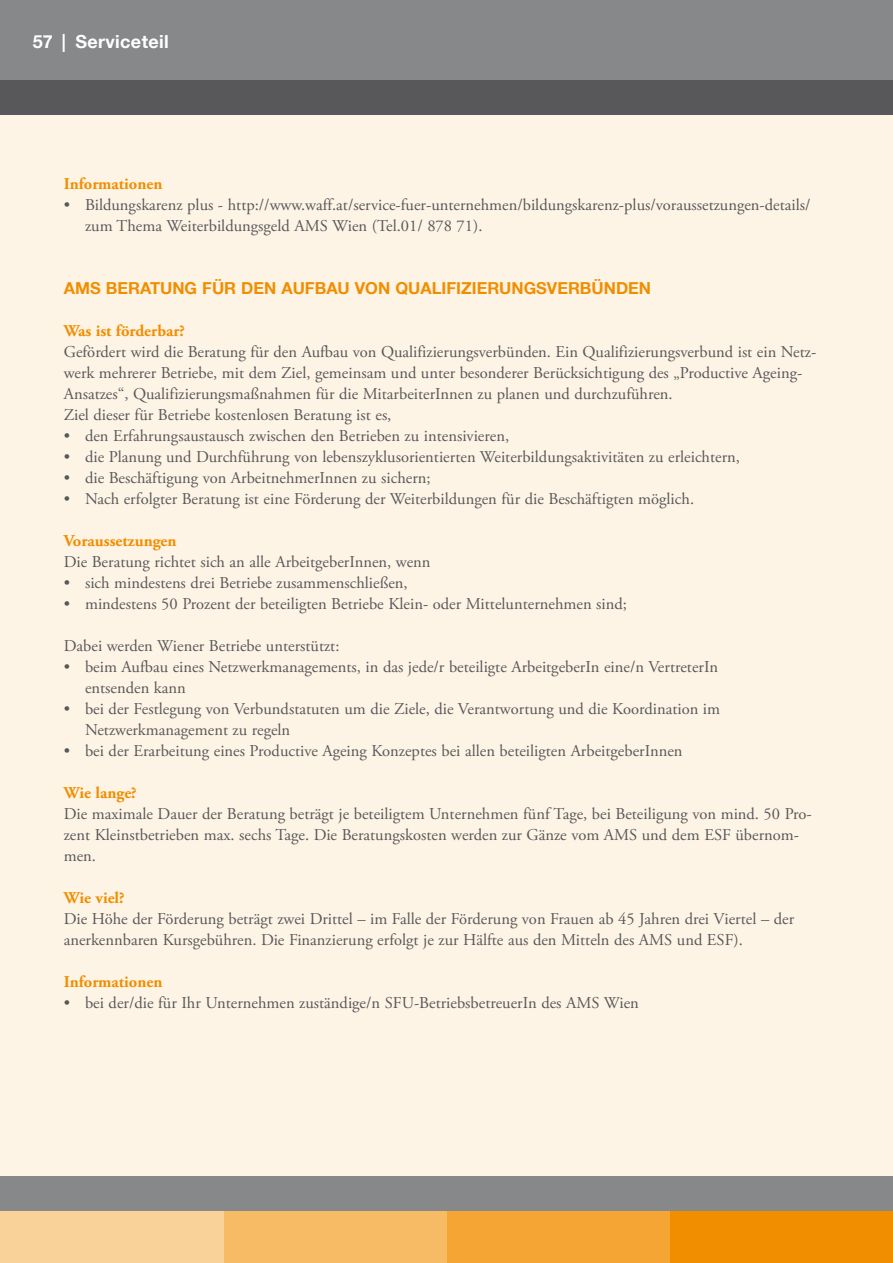
<style>
.page{position:relative;width:893px;height:1263px;background:#fff}
.page>*{position:absolute;margin:0;border:0;box-sizing:border-box;transform-origin:0 0}
.t1{font:700 18px "Helvetica Neue LT Com";letter-spacing:.02em;color:#fff}
.t2{font:16.5px/21px "Adobe Garamond Pro";color:#58585a}
.t3{font:700 16.5px "Adobe Garamond Pro";color:#f18e00}
.t4{font:700 16.5px "Helvetica Neue LT Com";color:#f18e00}
</style>
<div class="page">
<div style="left:0;top:81px;width:893px;height:1105px;background:#fef4e6"></div>
<div style="left:0;top:0;width:893px;height:82px;background:#87888a"></div>
<div style="left:0;top:81px;width:893px;height:34px;background:#58585a"></div>
<div style="left:670px;top:1178px;width:223px;height:85px;background:#f18e00"></div>
<div style="left:446px;top:1178px;width:224px;height:85px;background:#f4a533"></div>
<div style="left:223px;top:1178px;width:223px;height:85px;background:#f7bb66"></div>
<div style="left:0;top:1178px;width:223px;height:85px;background:#f9d299"></div>
<div style="left:0;top:1177px;width:893px;height:34px;background:#87888a"></div>
<p class="t1" style="left:33px;top:30px;width:137px">57 | SERVICETEIL</p>
<p class="t3" style="left:64px;top:174px;width:100px">Informationen</p>
<p class="t2" style="left:64px;top:195px;width:748px">• Bildungskarenz plus - http://www.waff.at/service-fuer-unternehmen/bildungskarenz-plus/voraussetzungen-details/</p>
<p class="t2" style="left:85px;top:216px;width:399px">zum Thema Weiterbildungsgeld AMS Wien (Tel.01/ 878 71).</p>
<p class="t4" style="left:64px;top:278px;width:589px">AMS BERATUNG FÜR DEN AUFBAU VON QUALIFIZIERUNGSVERBÜNDEN</p>
<p class="t3" style="left:64px;top:321px;width:123px">Was ist förderbar?</p>
<p class="t2" style="left:64px;top:342px;width:754px">Gefördert wird die Beratung für den Aufbau von Qualifizierungsverbünden. Ein Qualifizierungsverbund ist ein Netz&shy;werk mehrerer Betriebe, mit dem Ziel, gemeinsam und unter besonderer Berücksichtigung des „Productive Ageing-Ansatzes“, Qualifizierungsmaßnahmen für die MitarbeiterInnen zu planen und durchzuführen.<br>Ziel dieser für Betriebe kostenlosen Beratung ist es,</p>
<p class="t2" style="left:64px;top:426px;width:447px">• den Erfahrungsaustausch zwischen den Betrieben zu intensivieren,</p>
<p class="t2" style="left:64px;top:447px;width:678px">• die Planung und Durchführung von lebenszyklusorientierten Weiterbildungsaktivitäten zu erleichtern,</p>
<p class="t2" style="left:64px;top:468px;width:368px">• die Beschäftigung von ArbeitnehmerInnen zu sichern;</p>
<p class="t2" style="left:64px;top:489px;width:632px">• Nach erfolgter Beratung ist eine Förderung der Weiterbildungen für die Beschäftigten möglich.</p>
<p class="t3" style="left:64px;top:531px;width:114px">Voraussetzungen</p>
<p class="t2" style="left:64px;top:552px;width:368px">Die Beratung richtet sich an alle ArbeitgeberInnen, wenn</p>
<p class="t2" style="left:64px;top:573px;width:345px">• sich mindestens drei Betriebe zusammenschließen,</p>
<p class="t2" style="left:64px;top:594px;width:565px">• mindestens 50 Prozent der beteiligten Betriebe Klein- oder Mittelunternehmen sind;</p>
<p class="t2" style="left:64px;top:636px;width:277px">Dabei werden Wiener Betriebe unterstützt:</p>
<p class="t2" style="left:64px;top:657px;width:656px">• beim Aufbau eines Netzwerkmanagements, in das jede/r beteiligte ArbeitgeberIn eine/n VertreterIn</p>
<p class="t2" style="left:85px;top:678px;width:102px">entsenden kann</p>
<p class="t2" style="left:64px;top:699px;width:658px">• bei der Festlegung von Verbundstatuten um die Ziele, die Verantwortung und die Koordination im</p>
<p class="t2" style="left:85px;top:720px;width:207px">Netzwerkmanagement zu regeln</p>
<p class="t2" style="left:64px;top:741px;width:620px">• bei der Erarbeitung eines Productive Ageing Konzeptes bei allen beteiligten ArbeitgeberInnen</p>
<p class="t3" style="left:64px;top:783px;width:74px">Wie lange?</p>
<p class="t2" style="left:64px;top:804px;width:749px">Die maximale Dauer der Beratung beträgt je beteiligtem Unternehmen fünf Tage, bei Beteiligung von mind. 50 Pro&shy;zent Kleinstbetrieben max. sechs Tage. Die Beratungskosten werden zur Gänze vom AMS und dem ESF übernom&shy;men.</p>
<p class="t3" style="left:64px;top:888px;width:62px">Wie viel?</p>
<p class="t2" style="left:64px;top:909px;width:732px">Die Höhe der Förderung beträgt zwei Drittel – im Falle der Förderung von Frauen ab 45 Jahren drei Viertel – der anerkennbaren Kursgebühren. Die Finanzierung erfolgt je zur Hälfte aus den Mitteln des AMS und ESF).</p>
<p class="t3" style="left:64px;top:972px;width:100px">Informationen</p>
<p class="t2" style="left:64px;top:993px;width:577px">• bei der/die für Ihr Unternehmen zuständige/n SFU-BetriebsbetreuerIn des AMS Wien</p>
</div>
